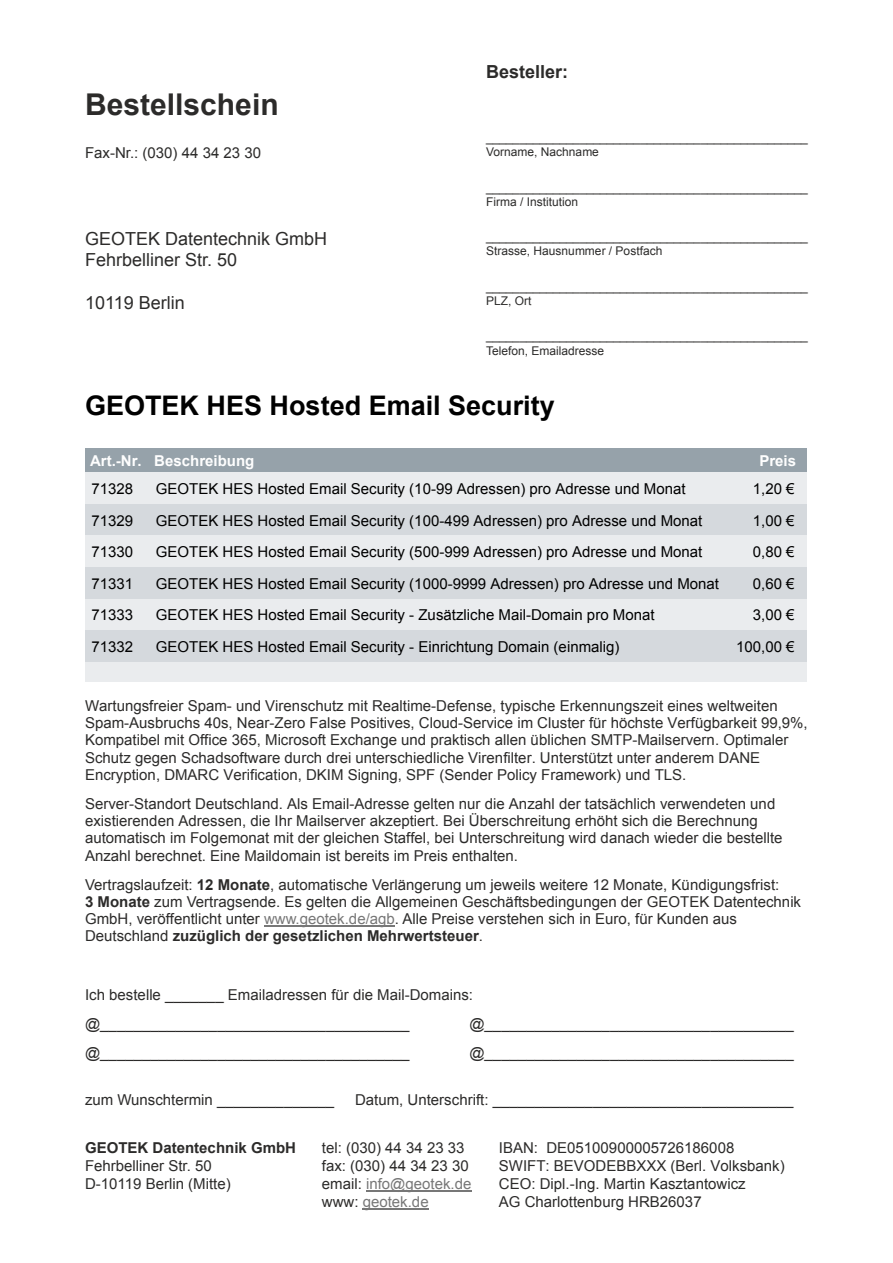
<style>
.page{position:relative;width:893px;height:1263px;background:#fff}
.page>*{position:absolute;margin:0;border:0;box-sizing:border-box;transform-origin:0 0}
.t1{font:700 30px "Arial";color:#2c2b2a}
.t2{font:700 27px "Arial";color:#000}
.t3{font:18px/21.6px "Arial";color:#2c2b2a}
.t4{font:700 18px "Arial";color:#2c2b2a}
.t5{font:15px/17.2px "Arial";color:#2c2b2a}
.t6{font:15px "Arial";color:#000}
.t7{font:700 15px "Arial";color:#fefefe}
.t8{font:700 15px "Arial";color:#2c2b2a}
.t9{font:12px/14.4px "Arial";color:#2c2b2a}
.s1{font-weight:700}
.s2{color:#777}
</style>
<div class="page">
<div style="left:86px;top:448px;width:64px;height:24px;background:#96a2aa"></div>
<div style="left:150px;top:448px;width:580px;height:24px;background:#96a2aa"></div>
<div style="left:730px;top:448px;width:77px;height:24px;background:#96a2aa"></div>
<div style="left:86px;top:472px;width:64px;height:32px;background:#eaecee"></div>
<div style="left:150px;top:472px;width:580px;height:32px;background:#eaecee"></div>
<div style="left:730px;top:472px;width:77px;height:32px;background:#eaecee"></div>
<div style="left:86px;top:504px;width:64px;height:32px;background:#d5d9dd"></div>
<div style="left:150px;top:504px;width:580px;height:32px;background:#d5d9dd"></div>
<div style="left:730px;top:504px;width:77px;height:32px;background:#d5d9dd"></div>
<div style="left:86px;top:536px;width:64px;height:31px;background:#eaecee"></div>
<div style="left:150px;top:536px;width:580px;height:31px;background:#eaecee"></div>
<div style="left:730px;top:536px;width:77px;height:31px;background:#eaecee"></div>
<div style="left:86px;top:567px;width:64px;height:32px;background:#d5d9dd"></div>
<div style="left:150px;top:567px;width:580px;height:32px;background:#d5d9dd"></div>
<div style="left:730px;top:567px;width:77px;height:32px;background:#d5d9dd"></div>
<div style="left:86px;top:599px;width:64px;height:31px;background:#eaecee"></div>
<div style="left:150px;top:599px;width:580px;height:31px;background:#eaecee"></div>
<div style="left:730px;top:599px;width:77px;height:31px;background:#eaecee"></div>
<div style="left:86px;top:630px;width:64px;height:32px;background:#d5d9dd"></div>
<div style="left:150px;top:630px;width:580px;height:32px;background:#d5d9dd"></div>
<div style="left:730px;top:630px;width:77px;height:32px;background:#d5d9dd"></div>
<div style="left:86px;top:662px;width:64px;height:20px;background:#eaecee"></div>
<div style="left:150px;top:662px;width:580px;height:20px;background:#eaecee"></div>
<div style="left:730px;top:662px;width:77px;height:20px;background:#eaecee"></div>
<hr style="left:366px;top:1190px;width:105px;height:1px;background:#777">
<hr style="left:363px;top:1208px;width:66px;height:1px;background:#777">
<hr style="left:264px;top:925px;width:131px;height:1px;background:#777">
<h1 class="t1" style="left:85px;top:93px;width:195px">Bestellschein</h1>
<p class="t5" style="left:85px;top:146px;width:178px">Fax-Nr.: (030) 44 34 23 30</p>
<p class="t3" style="left:85px;top:229px;width:244px">GEOTEK Datentechnik GmbH<br>Fehrbelliner Str. 50</p>
<p class="t3" style="left:85px;top:294px;width:101px">10119 Berlin</p>
<p class="t4" style="left:486px;top:65px;width:84px">Besteller:</p>
<p class="t9" style="left:486px;top:132px;width:323px">________________________________________________<br>Vorname, Nachname</p>
<p class="t9" style="left:486px;top:181px;width:323px">________________________________________________<br>Firma / Institution</p>
<p class="t9" style="left:486px;top:231px;width:323px">________________________________________________<br>Strasse, Hausnummer / Postfach</p>
<p class="t9" style="left:486px;top:280px;width:323px">________________________________________________<br>PLZ, Ort</p>
<p class="t9" style="left:486px;top:330px;width:323px">________________________________________________<br>Telefon, Emailadresse</p>
<h2 class="t2" style="left:85px;top:396px;width:471px">GEOTEK HES Hosted Email Security</h2>
<p class="t7" style="left:90px;top:455px;width:166px">Art.-Nr. Beschreibung</p>
<p class="t7" style="left:759px;top:455px;width:38px">Preis</p>
<p class="t6" style="left:92px;top:483px;width:43px">71328</p>
<p class="t6" style="left:156px;top:483px;width:531px">GEOTEK HES Hosted Email Security (10-99 Adressen) pro Adresse und Monat</p>
<p class="t6" style="left:753px;top:483px;width:43px">1,20 €</p>
<p class="t6" style="left:92px;top:515px;width:43px">71329</p>
<p class="t6" style="left:156px;top:515px;width:548px">GEOTEK HES Hosted Email Security (100-499 Adressen) pro Adresse und Monat</p>
<p class="t6" style="left:753px;top:515px;width:43px">1,00 €</p>
<p class="t6" style="left:92px;top:546px;width:43px">71330</p>
<p class="t6" style="left:156px;top:546px;width:548px">GEOTEK HES Hosted Email Security (500-999 Adressen) pro Adresse und Monat</p>
<p class="t6" style="left:753px;top:546px;width:43px">0,80 €</p>
<p class="t6" style="left:92px;top:578px;width:43px">71331</p>
<p class="t6" style="left:156px;top:578px;width:565px">GEOTEK HES Hosted Email Security (1000-9999 Adressen) pro Adresse und Monat</p>
<p class="t6" style="left:753px;top:578px;width:43px">0,60 €</p>
<p class="t6" style="left:92px;top:609px;width:43px">71333</p>
<p class="t6" style="left:156px;top:609px;width:500px">GEOTEK HES Hosted Email Security - Zusätzliche Mail-Domain pro Monat</p>
<p class="t6" style="left:753px;top:609px;width:43px">3,00 €</p>
<p class="t6" style="left:92px;top:641px;width:43px">71332</p>
<p class="t6" style="left:156px;top:641px;width:465px">GEOTEK HES Hosted Email Security - Einrichtung Domain (einmalig)</p>
<p class="t6" style="left:736px;top:641px;width:60px">100,00 €</p>
<p class="t5" style="left:85px;top:698px;width:724px">Wartungsfreier Spam- und Virenschutz mit Realtime-Defense, typische Erkennungszeit eines weltweiten Spam-Ausbruchs 40s, Near-Zero False Positives, Cloud-Service im Cluster für höchste Verfügbarkeit 99,9%, Kompatibel mit Office 365, Microsoft Exchange und praktisch allen üblichen SMTP-Mailservern. Optimaler Schutz gegen Schadsoftware durch drei unterschiedliche Virenfilter. Unterstützt unter anderem DANE Encryption, DMARC Verification, DKIM Signing, SPF (Sender Policy Framework) und TLS.</p>
<p class="t5" style="left:85px;top:796px;width:699px">Server-Standort Deutschland. Als Email-Adresse gelten nur die Anzahl der tatsächlich verwendeten und existierenden Adressen, die Ihr Mailserver akzeptiert. Bei Überschreitung erhöht sich die Berechnung automatisch im Folgemonat mit der gleichen Staffel, bei Unterschreitung wird danach wieder die bestellte Anzahl berechnet. Eine Maildomain ist bereits im Preis enthalten.</p>
<p class="t5" style="left:85px;top:877px;width:718px">Vertragslaufzeit: <span class="s1">12 Monate</span>, automatische Verlängerung um jeweils weitere 12 Monate, Kündigungsfrist:<br><span class="s1">3 Monate</span> zum Vertragsende. Es gelten die Allgemeinen Geschäftsbedingungen der GEOTEK Datentechnik GmbH, veröffentlicht unter <span class="s2">www.geotek.de/agb</span>. Alle Preise verstehen sich in Euro, für Kunden aus Deutschland <span class="s1">zuzüglich der gesetzlichen Mehrwertsteuer</span>.</p>
<p class="t5" style="left:85px;top:981px;width:390px;line-height:29.2px">Ich bestelle _______ Emailadressen für die Mail-Domains: @_____________________________________</p>
<p class="t5" style="left:469px;top:1016px;width:326px">@_____________________________________</p>
<p class="t5" style="left:85px;top:1046px;width:326px">@_____________________________________</p>
<p class="t5" style="left:469px;top:1046px;width:326px">@_____________________________________</p>
<p class="t5" style="left:85px;top:1092px;width:251px">zum Wunschtermin ______________</p>
<p class="t5" style="left:355px;top:1092px;width:440px">Datum, Unterschrift: ____________________________________</p>
<p class="t8" style="left:85px;top:1142px;width:212px">GEOTEK Datentechnik GmbH</p>
<p class="t5" style="left:85px;top:1158px;width:147px;line-height:18px">Fehrbelliner Str. 50<br>D-10119 Berlin (Mitte)</p>
<p class="t5" style="left:322px;top:1140px;width:151px;line-height:18px">tel: (030) 44 34 23 33 fax: (030) 44 34 23 30 email: <span class="s2">info@geotek.de </span>www: <span class="s2">geotek.de</span></p>
<p class="t5" style="left:499px;top:1140px;width:287px;line-height:18px">IBAN: DE05100900005726186008<br>SWIFT: BEVODEBBXXX (Berl. Volksbank)<br>CEO: Dipl.-Ing. Martin Kasztantowicz<br>AG Charlottenburg HRB26037</p>
</div>
